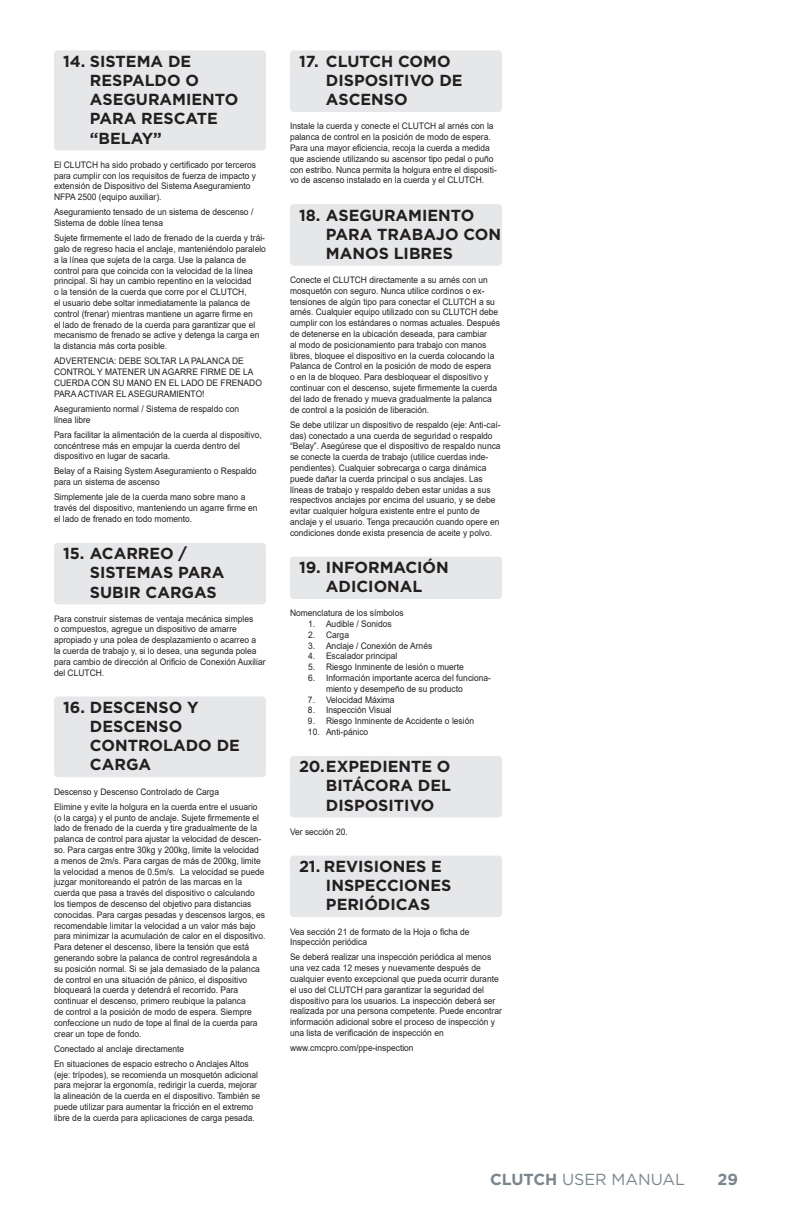
<style>
.page{position:relative;width:792px;height:1224px;background:#fff}
.page>*{position:absolute;margin:0;border:0;box-sizing:border-box;transform-origin:0 0}
.t1{font:700 16px/19.2px "Gotham";color:#231f20}
.t2{font:16px "Gotham";color:#7a868c}
.t3{font:700 16px "Gotham";color:#7b868d}
.t4{font:9px/10.8px "Arial";color:#231f20;scale:.94 1}
.s1{font-weight:700}
</style>
<div class="page">
<div style="left:54px;top:50px;width:212px;height:100px;background:#e6e7e9;border-radius:4px"></div>
<div style="left:54px;top:543px;width:212px;height:61px;background:#e6e7e9;border-radius:4px"></div>
<div style="left:54px;top:696px;width:212px;height:81px;background:#e6e7e9;border-radius:4px"></div>
<div style="left:290px;top:50px;width:212px;height:62px;background:#e6e7e9;border-radius:4px"></div>
<div style="left:290px;top:204px;width:212px;height:62px;background:#e6e7e9;border-radius:4px"></div>
<div style="left:290px;top:557px;width:212px;height:42px;background:#e6e7e9;border-radius:4px"></div>
<div style="left:290px;top:756px;width:212px;height:61px;background:#e6e7e9;border-radius:4px"></div>
<div style="left:290px;top:856px;width:212px;height:61px;background:#e6e7e9;border-radius:4px"></div>
<h1 class="t1" style="left:90px;top:51px;width:150px;text-indent:-27px">14. SISTEMA DE<br>RESPALDO O<br>ASEGURAMIENTO<br>PARA RESCATE “BELAY”</h1>
<p class="t4" style="left:54px;top:159px;width:217px">El CLUTCH ha sido probado y certificado por terceros para cumplir con los requisitos de fuerza de impacto y extensión de Dispositivo del Sistema Aseguramiento NFPA 2500 (equipo auxiliar).</p>
<p class="t4" style="left:54px;top:207px;width:214px">Aseguramiento tensado de un sistema de descenso /<br>Sistema de doble línea tensa</p>
<p class="t4" style="left:54px;top:233px;width:227px">Sujete firmemente el lado de frenado de la cuerda y trái&shy;galo de regreso hacia el anclaje, manteniéndolo paralelo a la línea que sujeta de la carga. Use la palanca de control para que coincida con la velocidad de la línea principal. Si hay un cambio repentino en la velocidad<br>o la tensión de la cuerda que corre por el CLUTCH,<br>el usuario debe soltar inmediatamente la palanca de control (frenar) mientras mantiene un agarre firme en<br>el lado de frenado de la cuerda para garantizar que el mecanismo de frenado se active y detenga la carga en la distancia más corta posible.</p>
<p class="t4" style="left:54px;top:356px;width:223px">ADVERTENCIA: DEBE SOLTAR LA PALANCA DE CONTROL Y MATENER UN AGARRE FIRME DE LA CUERDA CON SU MANO EN EL LADO DE FRENADO PARA ACTIVAR EL ASEGURAMIENTO!</p>
<p class="t4" style="left:54px;top:403px;width:199px">Aseguramiento normal / Sistema de respaldo con línea libre</p>
<p class="t4" style="left:54px;top:429px;width:223px">Para facilitar la alimentación de la cuerda al dispositivo, concéntrese más en empujar la cuerda dentro del dispositivo en lugar de sacarla.</p>
<p class="t4" style="left:54px;top:466px;width:217px">Belay of a Raising System Aseguramiento o Respaldo para un sistema de ascenso</p>
<p class="t4" style="left:54px;top:492px;width:218px">Simplemente jale de la cuerda mano sobre mano a través del dispositivo, manteniendo un agarre firme en el lado de frenado en todo momento.</p>
<h1 class="t1" style="left:90px;top:544px;width:136px;text-indent:-27px">15. ACARREO /<br>SISTEMAS PARA<br>SUBIR CARGAS</h1>
<p class="t4" style="left:54px;top:613px;width:227px">Para construir sistemas de ventaja mecánica simples<br>o compuestos, agregue un dispositivo de amarre apropiado y una polea de desplazamiento o acarreo a<br>la cuerda de trabajo y, si lo desea, una segunda polea para cambio de dirección al Orificio de Conexión Auxiliar del CLUTCH.</p>
<h1 class="t1" style="left:90px;top:698px;width:151px;text-indent:-27px">16. DESCENSO Y<br>DESCENSO<br>CONTROLADO DE<br>CARGA</h1>
<p class="t4" style="left:54px;top:784px;width:218px;line-height:15.2px">Descenso y Descenso Controlado de Carga<br>Elimine y evite la holgura en la cuerda entre el usuario</p>
<p class="t4" style="left:54px;top:812px;width:227px">(o la carga) y el punto de anclaje. Sujete firmemente el lado de frenado de la cuerda y tire gradualmente de la palanca de control para ajustar la velocidad de descen&shy;so. Para cargas entre 30kg y 200kg, limite la velocidad a menos de 2m/s. Para cargas de más de 200kg, limite la velocidad a menos de 0.5m/s. La velocidad se puede juzgar monitoreando el patrón de las marcas en la cuerda que pasa a través del dispositivo o calculando los tiempos de descenso del objetivo para distancias conocidas. Para cargas pesadas y descensos largos, es recomendable limitar la velocidad a un valor más bajo para minimizar la acumulación de calor en el dispositivo.<br>Para detener el descenso, libere la tensión que está generando sobre la palanca de control regresándola a su posición normal. Si se jala demasiado de la palanca de control en una situación de pánico, el dispositivo bloqueará la cuerda y detendrá el recorrido. Para continuar el descenso, primero reubique la palanca<br>de control a la posición de modo de espera. Siempre confeccione un nudo de tope al final de la cuerda para crear un tope de fondo.</p>
<p class="t4" style="left:54px;top:1041px;width:209px;line-height:15.2px">Conectado al anclaje directamente<br>En situaciones de espacio estrecho o Anclajes Altos</p>
<p class="t4" style="left:54px;top:1069px;width:221px">(eje: trípodes), se recomienda un mosquetón adicional para mejorar la ergonomía, redirigir la cuerda, mejorar la alineación de la cuerda en el dispositivo. También se puede utilizar para aumentar la fricción en el extremo libre de la cuerda para aplicaciones de carga pesada.</p>
<h1 class="t1" style="left:326px;top:51px;width:138px;text-indent:-27px">17. CLUTCH COMO<br>DISPOSITIVO DE<br>ASCENSO</h1>
<p class="t4" style="left:290px;top:121px;width:222px">Instale la cuerda y conecte el CLUTCH al arnés con la palanca de control en la posición de modo de espera.<br>Para una mayor eficiencia, recoja la cuerda a medida que asciende utilizando su ascensor tipo pedal o puño con estribo. Nunca permita la holgura entre el dispositi&shy;vo de ascenso instalado en la cuerda y el CLUTCH.</p>
<h1 class="t1" style="left:326px;top:205px;width:177px;text-indent:-27px">18. ASEGURAMIENTO<br>PARA TRABAJO CON<br>MANOS LIBRES</h1>
<p class="t4" style="left:290px;top:274px;width:225px">Conecte el CLUTCH directamente a su arnés con un mosquetón con seguro. Nunca utilice cordinos o ex&shy;tensiones de algún tipo para conectar el CLUTCH a su arnés. Cualquier equipo utilizado con su CLUTCH debe cumplir con los estándares o normas actuales. Después de detenerse en la ubicación deseada, para cambiar<br>al modo de posicionamiento para trabajo con manos libres, bloquee el dispositivo en la cuerda colocando la Palanca de Control en la posición de modo de espera<br>o en la de bloqueo. Para desbloquear el dispositivo y continuar con el descenso, sujete firmemente la cuerda del lado de frenado y mueva gradualmente la palanca de control a la posición de liberación.</p>
<p class="t4" style="left:290px;top:419px;width:226px">Se debe utilizar un dispositivo de respaldo (eje: Anti-caí&shy;das) conectado a una cuerda de seguridad o respaldo “Belay”. Asegúrese que el dispositivo de respaldo nunca se conecte la cuerda de trabajo (utilice cuerdas inde&shy;pendientes). Cualquier sobrecarga o carga dinámica puede dañar la cuerda principal o sus anclajes. Las líneas de trabajo y respaldo deben estar unidas a sus respectivos anclajes por encima del usuario, y se debe evitar cualquier holgura existente entre el punto de anclaje y el usuario. Tenga precaución cuando opere en condiciones donde exista presencia de aceite y polvo.</p>
<h1 class="t1" style="left:299px;top:558px;width:151px;text-align:center">19. INFORMACIÓN<br>ADICIONAL</h1>
<p class="t4" style="left:290px;top:608px;width:123px">Nomenclatura de los símbolos</p>
<p class="t4" style="left:308px;top:618px;width:91px">1. Audible / Sonidos</p>
<p class="t4" style="left:308px;top:629px;width:45px">2. Carga</p>
<p class="t4" style="left:308px;top:640px;width:134px">3. Anclaje / Conexión de Arnés</p>
<p class="t4" style="left:308px;top:651px;width:97px">4. Escalador principal</p>
<p class="t4" style="left:308px;top:662px;width:167px">5. Riesgo Inminente de lesión o muerte</p>
<p class="t4" style="left:326px;top:672px;width:177px;text-indent:-18px">6. Información importante acerca del funciona&shy;miento y desempeño de su producto</p>
<p class="t4" style="left:308px;top:694px;width:94px">7. Velocidad Máxima</p>
<p class="t4" style="left:308px;top:705px;width:91px">8. Inspección Visual</p>
<p class="t4" style="left:308px;top:716px;width:178px">9. Riesgo Inminente de Accidente o lesión</p>
<p class="t4" style="left:308px;top:726px;width:66px">10. Anti-pánico</p>
<h1 class="t1" style="left:326px;top:757px;width:127px;text-align:justify;text-indent:-27px">20.EXPEDIENTE O BITÁCORA DEL DISPOSITIVO</h1>
<p class="t4" style="left:290px;top:826px;width:63px">Ver sección 20.</p>
<h1 class="t1" style="left:326px;top:857px;width:127px;text-indent:-27px">21. REVISIONES E<br>INSPECCIONES<br>PERIÓDICAS</h1>
<p class="t4" style="left:290px;top:926px;width:193px">Vea sección 21 de formato de la Hoja o ficha de<br>Inspección periódica</p>
<p class="t4" style="left:290px;top:952px;width:227px">Se deberá realizar una inspección periódica al menos una vez cada 12 meses y nuevamente después de cualquier evento excepcional que pueda ocurrir durante el uso del CLUTCH para garantizar la seguridad del dispositivo para los usuarios. La inspección deberá ser realizada por una persona competente. Puede encontrar información adicional sobre el proceso de inspección y una lista de verificación de inspección en</p>
<p class="t4" style="left:290px;top:1043px;width:133px">www.cmcpro.com/ppe-inspection</p>
<h1 class="t2" style="left:490px;top:1169px;width:197px"><span class="s1">CLUTCH</span> USER MANUAL</h1>
<h1 class="t3" style="left:717px;top:1169px;width:22px">29</h1>
</div>
